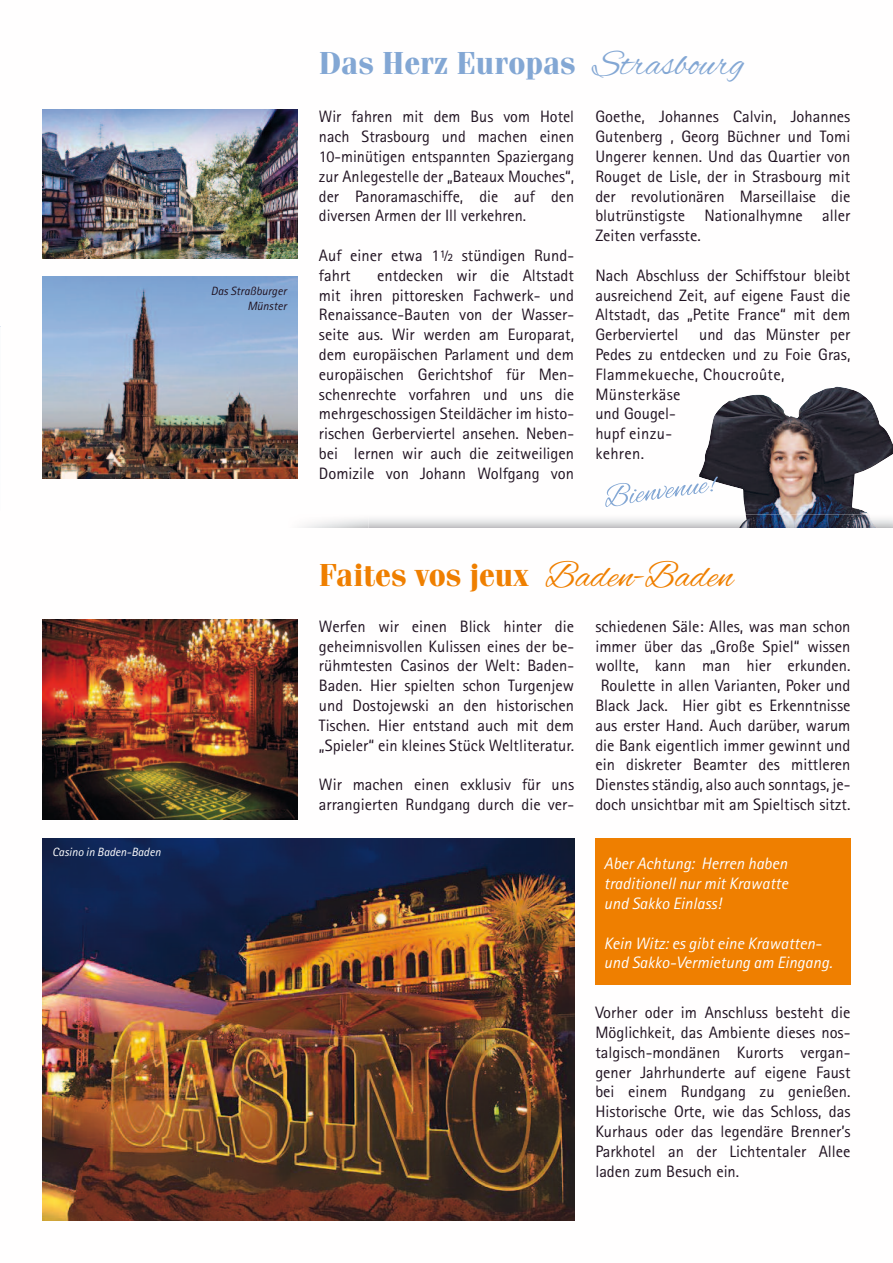
<style>
.page{position:relative;width:893px;height:1263px;background:#fff}
.page>*{position:absolute;margin:0;border:0;box-sizing:border-box;transform-origin:0 0}
.t1{font:700 33px "Fenice Itc T";color:#83a7d4}
.t2{font:700 33px "Fenice Itc T";color:#ef7f00}
.t3{font:16.5px/19.8px "Rotis Sans Serif";color:#211322;text-align:justify}
.t4{font:italic 16.5px/19.8px "Rotis Sans Serif";color:#fffefe;text-align:justify}
.t5{font:italic 12px/14.4px "Rotis Sans Serif";color:#211322;text-align:right}
.t6{font:italic 12px "Rotis Sans Serif";color:#fffefe}
.s1{font-family:"Alex Brush";font-weight:400;font-size:37.5px}
</style>
<div class="page">
<img style="left:43px;top:277px;width:255px;height:202px">
<img style="left:699px;top:387px;width:194px;height:127px">
<img style="left:738px;top:514px;width:139px;height:14px">
<div style="left:595px;top:838px;width:255px;height:147px;background:#ef7f00"></div>
<img style="left:43px;top:619px;width:255px;height:201px">
<img style="left:43px;top:110px;width:255px;height:149px">
<img style="left:43px;top:838px;width:531px;height:382px">
<svg style="left:605px;top:477px;width:113px;height:30px"></svg>
<p class="t6" style="left:52px;top:848px;width:110px">Casino in Baden-Baden</p>
<p class="t5" style="left:211px;top:285px;width:77px">Das Straßburger<br>Münster</p>
<h1 class="t1" style="left:319px;top:43px;width:427px">Das Herz Europas <span class="s1">Strasbourg</span></h1>
<p class="t3" style="left:319px;top:109px;width:257px">Wir fahren mit dem Bus vom Hotel nach Strasbourg und machen einen 10-minütigen entspannten Spaziergang zur Anlegestelle der „Bateaux Mouches“, der Panoramaschiffe, die auf den diversen Armen der Ill verkehren.</p>
<p class="t3" style="left:319px;top:247px;width:257px">Auf einer etwa 1½ stündigen Rund&shy;fahrt</p>
<p class="t3" style="left:319px;top:267px;width:257px;text-indent:58px">entdecken wir die Altstadt mit ihren pittoresken Fachwerk- und Renaissance-Bauten von der Wasser&shy;seite aus. Wir werden am Europarat, dem europäischen Parlament und dem europäischen Gerichtshof für Men&shy;schenrechte vorfahren und uns die mehrgeschossigen Steildächer im histo&shy;rischen Gerberviertel ansehen. Neben&shy;bei lernen wir auch die zeitweiligen Domizile von Johann Wolfgang von</p>
<p class="t3" style="left:595px;top:108px;width:257px">Goethe, Johannes Calvin, Johannes Gutenberg , Georg Büchner und Tomi Ungerer kennen. Und das Quartier von Rouget de Lisle, der in Strasbourg mit der revolutionären Marseillaise die blutrünstigste Nationalhymne aller Zeiten verfasste.</p>
<p class="t3" style="left:595px;top:267px;width:257px;text-align:left">Nach Abschluss der Schiffstour bleibt ausreichend Zeit, auf eigene Faust die<br>Altstadt, das „Petite France“ mit dem<br>Gerberviertel und das Münster per<br>Pedes zu entdecken und zu Foie Gras,<br>Flammekueche, Choucroûte,<br>Münsterkäse<br>und Gougel-<br>hupf einzu-<br>kehren.</p>
<h1 class="t2" style="left:319px;top:556px;width:416px">Faites vos jeux <span class="s1">Baden-Baden</span></h1>
<p class="t3" style="left:319px;top:618px;width:257px">Werfen wir einen Blick hinter die geheimnisvollen Kulissen eines der be&shy;rühmtesten Casinos der Welt: Baden-Baden. Hier spielten schon Turgenjew und Dostojewski an den historischen Tischen. Hier entstand auch mit dem „Spieler“ ein kleines Stück Weltliteratur.</p>
<p class="t3" style="left:319px;top:776px;width:257px">Wir machen einen exklusiv für uns arrangierten Rundgang durch die ver-</p>
<p class="t3" style="left:595px;top:618px;width:257px;text-align:center">schiedenen Säle: Alles, was man schon immer über das „Große Spiel“ wissen wollte, kann man hier erkunden.<br>Roulette in allen Varianten, Poker und Black Jack. Hier gibt es Erkenntnisse aus erster Hand. Auch darüber, warum die Bank eigentlich immer gewinnt und ein diskreter Beamter des mittleren Dienstes ständig, also auch sonntags, je&shy;doch unsichtbar mit am Spieltisch sitzt.</p>
<p class="t4" style="left:604px;top:855px;width:186px">Aber Achtung: Herren haben traditionell nur mit Krawatte und Sakko Einlass!</p>
<p class="t4" style="left:604px;top:935px;width:230px">Kein Witz: es gibt eine Krawatten&shy;und Sakko-Vermietung am Eingang.</p>
<p class="t3" style="left:595px;top:1004px;width:257px">Vorher oder im Anschluss besteht die Möglichkeit, das Ambiente dieses nos&shy;talgisch-mondänen Kurorts vergan&shy;gener Jahrhunderte auf eigene Faust bei einem Rundgang zu genießen.<br>Historische Orte, wie das Schloss, das Kurhaus oder das legendäre Brenner’s Parkhotel an der Lichtentaler Allee laden zum Besuch ein.</p>
</div>
